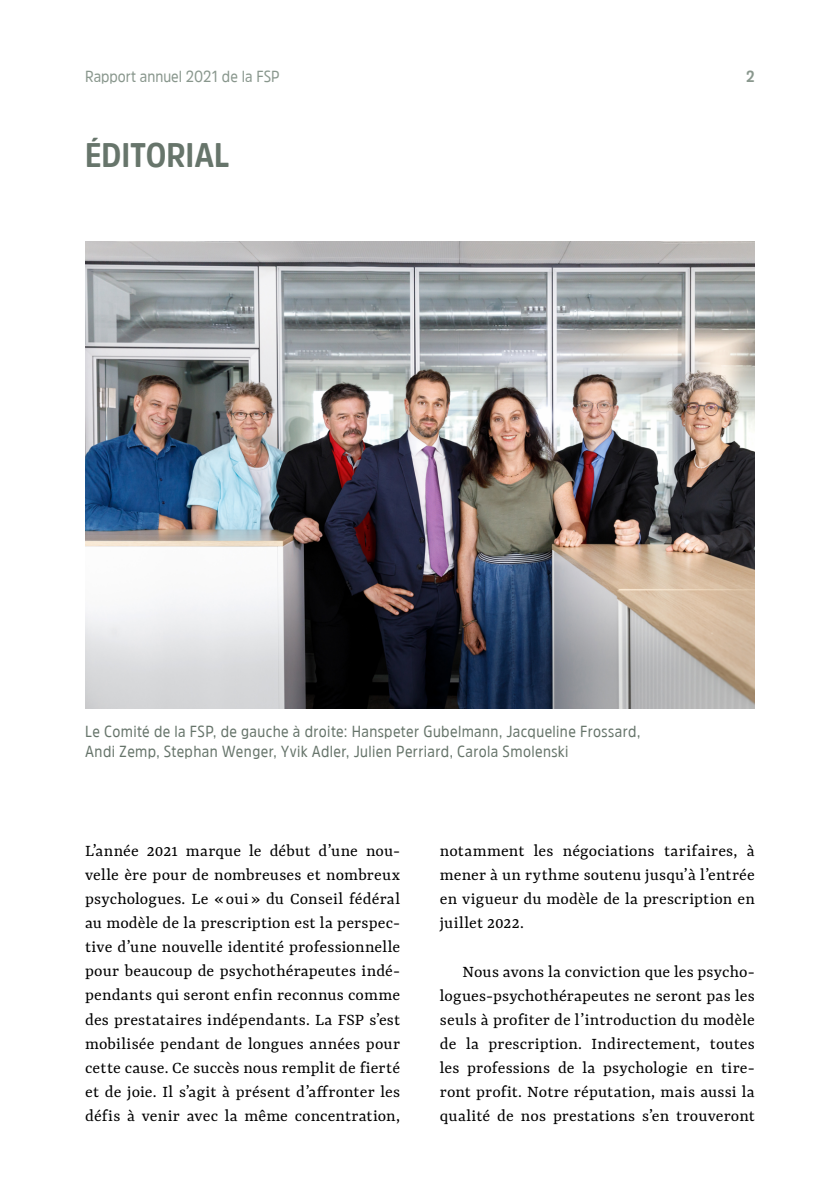
<style>
.page{position:relative;width:840px;height:1191px;background:#fff}
.page>*{position:absolute;margin:0;border:0;box-sizing:border-box;transform-origin:0 0}
.t1{font:700 34px "Amsi Pro Narw";color:#67756b}
.t2{font:18px/24px "Yrsa";letter-spacing:.01em;color:#000;text-align:justify}
.t3{font:16px/20px "Amsi Pro Narw";letter-spacing:.025em;color:#67756b}
.t4{font:16px "Amsi Pro Narw";color:#89978d}
.t5{font:700 16px "Amsi Pro Narw";color:#89978d}
</style>
<div class="page">
<img style="left:85px;top:241px;width:669px;height:467px">
<p class="t4" style="left:85px;top:66px;width:196px">Rapport annuel 2021 de la FSP</p>
<p class="t5" style="left:745px;top:66px;width:10px">2</p>
<h1 class="t1" style="left:85px;top:132px;width:146px">ÉDITORIAL</h1>
<p class="t3" style="left:85px;top:721px;width:556px">Le Comité de la FSP, de gauche à droite: Hanspeter Gubelmann, Jacqueline Frossard,<br>Andi Zemp, Stephan Wenger, Yvik Adler, Julien Perriard, Carola Smolenski</p>
<p class="t2" style="left:85px;top:839px;width:316px">L’année 2021 marque le début d’une nou&shy;velle ère pour de nombreuses et nombreux psychologues. Le «oui» du Conseil fédéral au modèle de la prescription est la perspec&shy;tive d’une nouvelle identité professionnelle pour beaucoup de psychothérapeutes indé&shy;pendants qui seront enfin reconnus comme des prestataires indépendants. La FSP s’est mobilisée pendant de longues années pour cette cause. Ce succès nous remplit de fierté et de joie. Il s’agit à présent d’affronter les défis à venir avec la même concentration,</p>
<p class="t2" style="left:439px;top:839px;width:316px">notamment les négociations tarifaires, à mener à un rythme soutenu jusqu’à l’entrée en vigueur du modèle de la prescription en juillet 2022.</p>
<p class="t2" style="left:439px;top:959px;width:316px;text-indent:23px">Nous avons la conviction que les psycho&shy;logues-psychothérapeutes ne seront pas les seuls à profiter de l’introduction du modèle de la prescription. Indirectement, toutes les professions de la psychologie en tire&shy;ront profit. Notre réputation, mais aussi la qualité de nos prestations s’en trouveront</p>
</div>
